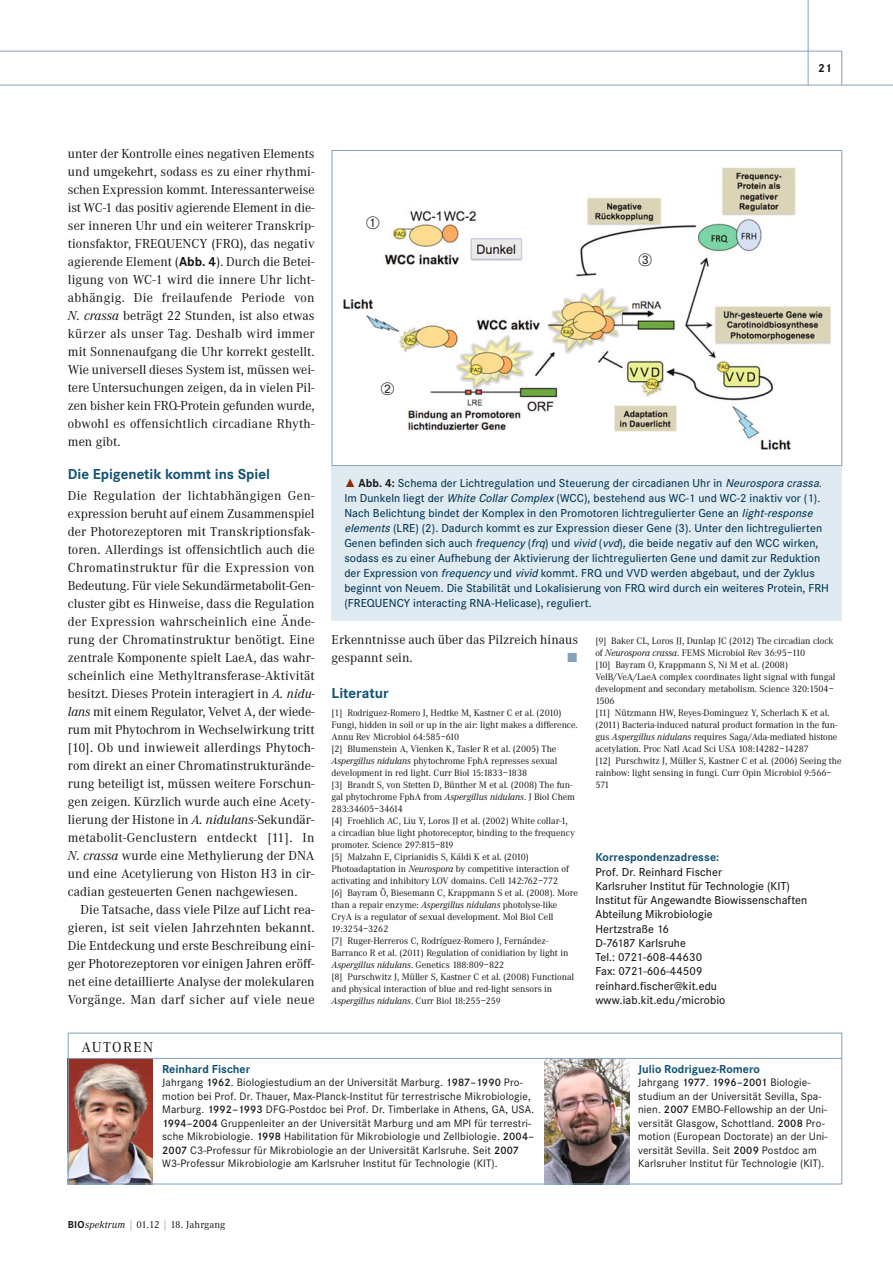
<style>
.page{position:relative;width:893px;height:1263px;background:#fff}
.page>*{position:absolute;margin:0;border:0;box-sizing:border-box;transform-origin:0 0}
.t1{font:700 15px "Corporate S";color:#115273}
.t2{font:15px "Corporate A";letter-spacing:.095em;color:#131413}
.t3{font:13.5px/18px "Corporate A";letter-spacing:.005em;color:#131413;text-align:justify}
.t4{font:13.5px "The Sans Expert";color:#84a2ba}
.t5{font:500 12px/15px "Corporate S";letter-spacing:.005em;color:#003252}
.t6{font:500 12px/14.2px "Corporate S";letter-spacing:.005em;color:#131413}
.t7{font:700 12px "Corporate S";color:#115273}
.t8{font:700 12px "Corporate S";color:#131413}
.t9{font:11.25px/13.5px "Corporate S";letter-spacing:.015em;color:#131413}
.t10{font:10.5px "Corporate A";letter-spacing:.005em;color:#131413}
.t11{font:9.75px/12px "Corporate A";letter-spacing:-.005em;color:#131413}
.s1{font-family:"Corporate S";font-weight:700}
.s2{font-style:italic}
.s3{font-family:"The Sans Expert";font-weight:400;color:#8d2d00}
.s4{font-weight:700;color:#131413}
.s5{font-weight:600}
.s6{color:#658ba6}
</style>
<div class="page">
<img style="left:544px;top:1059px;width:85px;height:123px">
<hr style="left:0;top:85px;width:892px;height:1px;background:#84a2ba">
<hr style="left:0;top:51px;width:842px;height:1px;background:#84a2ba">
<hr style="left:841px;top:51px;width:1px;height:34px;background:#84a2ba">
<hr style="left:807px;top:0;width:1px;height:85px;background:#84a2ba">
<div style="left:331px;top:466px;width:511px;height:154px;background:#dfebf1"></div>
<img style="left:342px;top:167px;width:489px;height:283px">
<div style="left:331px;top:150px;width:511px;height:316px;border:1px solid #84a2ba"></div>
<img style="left:70px;top:1059px;width:83px;height:123px">
<div style="left:68px;top:1033px;width:774px;height:151px;border:1px solid #84a2ba"></div>
<hr style="left:68px;top:1058px;width:774px;height:1px;background:#84a2ba">
<svg style="left:366px;top:216px;width:13px;height:13px"></svg>
<svg style="left:381px;top:382px;width:13px;height:13px"></svg>
<svg style="left:639px;top:253px;width:12px;height:13px"></svg>
<p class="t8" style="left:818px;top:64px;width:15px">21</p>
<p class="t3" style="left:68px;top:146px;width:248px">unter der Kontrolle eines negativen Elements und umgekehrt, sodass es zu einer rhythmi&shy;schen Expression kommt. Interessanterweise ist WC-1 das positiv agierende Element in die&shy;ser inneren Uhr und ein weiterer Transkrip&shy;tionsfaktor, FREQUENCY (FRQ), das negativ agierende Element (<span class="s1">Abb. 4</span>). Durch die Betei&shy;ligung von WC-1 wird die innere Uhr licht&shy;abhängig. Die freilaufende Periode von <span class="s2">N. crassa</span> beträgt 22 Stunden, ist also etwas kürzer als unser Tag. Deshalb wird immer mit Sonnenaufgang die Uhr korrekt gestellt.<br>Wie universell dieses System ist, müssen wei&shy;tere Untersuchungen zeigen, da in vielen Pil&shy;zen bisher kein FRQ-Protein gefunden wurde, obwohl es offensichtlich circadiane Rhyth&shy;men gibt.</p>
<p class="t1" style="left:68px;top:469px;width:204px">Die Epigenetik kommt ins Spiel</p>
<p class="t3" style="left:68px;top:488px;width:248px">Die Regulation der lichtabhängigen Gen - expression beruht auf einem Zusammenspiel der Photorezeptoren mit Transkriptionsfak&shy;toren. Allerdings ist offensichtlich auch die Chromatinstruktur für die Expression von Bedeutung. Für viele Sekundärmetabolit-Gen&shy;cluster gibt es Hinweise, dass die Regulation der Expression wahrscheinlich eine Ände&shy;rung der Chromatinstruktur benötigt. Eine zentrale Komponente spielt LaeA, das wahr&shy;scheinlich eine Methyltransferase-Aktivität besitzt. Dieses Protein interagiert in <span class="s2">A. nidu&shy;lans</span> mit einem Regulator, Velvet A, der wiede&shy;rum mit Phytochrom in Wechselwirkung tritt [10]. Ob und inwieweit allerdings Phytoch&shy;rom direkt an einer Chromatinstrukturände&shy;rung beteiligt ist, müssen weitere Forschun&shy;gen zeigen. Kürzlich wurde auch eine Acety&shy;lierung der Histone in <span class="s2">A. nidulans</span>-Sekundär&shy;metabolit-Genclustern entdeckt [11]. In <span class="s2">N. crassa</span> wurde eine Methylierung der DNA und eine Acetylierung von Histon H3 in cir&shy;cadian gesteuerten Genen nachgewiesen.</p>
<p class="t3" style="left:68px;top:902px;width:248px;text-indent:13px">Die Tatsache, dass viele Pilze auf Licht rea&shy;gieren, ist seit vielen Jahrzehnten bekannt.<br>Die Entdeckung und erste Beschreibung eini&shy;ger Photorezeptoren vor einigen Jahren eröff&shy;net eine detaillierte Analyse der molekularen Vorgänge. Man darf sicher auf viele neue</p>
<p class="t2" style="left:81px;top:1041px;width:73px">AUTOREN</p>
<p class="t5" style="left:344px;top:477px;width:486px"><span class="s3">˚</span> <span class="s4">Abb. 4:</span> Schema der Lichtregulation und Steuerung der circadianen Uhr in <span class="s2">Neurospora crassa</span>.<br>Im Dunkeln liegt der <span class="s2">White Collar Complex</span>(WCC), bestehend aus WC-1 und WC-2 inaktiv vor (1).<br>Nach Belichtung bindet der Komplex in den Promotoren lichtregulierter Gene an <span class="s2">light-response elements</span> (LRE) (2). Dadurch kommt es zur Expression dieser Gene (3). Unter den lichtregulierten Genen befinden sich auch <span class="s2">frequency</span> (<span class="s2">frq</span>) und <span class="s2">vivid</span> (<span class="s2">vvd</span>)<span class="s2">,</span>die beide negativ auf den WCC wirken, sodass es zu einer Aufhebung der Aktivierung der lichtregulierten Gene und damit zur Reduktion der Expression von <span class="s2">frequency</span> und <span class="s2">vivid</span>kommt<span class="s2">.</span>FRQ und VVD werden abgebaut, und der Zyklus beginnt von Neuem. Die Stabilität und Lokalisierung von FRQ wird durch ein weiteres Protein, FRH (FREQUENCY interacting RNA-Helicase), reguliert.</p>
<p class="t3" style="left:331px;top:632px;width:248px">Erkenntnisse auch über das Pilzreich hinaus gespannt sein.</p>
<p class="t4" style="left:566px;top:650px;width:13px">ó</p>
<p class="t1" style="left:331px;top:688px;width:59px">Literatur</p>
<p class="t11" style="left:331px;top:708px;width:248px">[1] Rodriguez-Romero J, Hedtke M, Kastner C et al. (2010)<br>Fungi, hidden in soil or up in the air: light makes a difference.<br>Annu Rev Microbiol 64:585–610<br>[2] Blumenstein A, Vienken K, Tasler R et al. (2005) The <span class="s2">Aspergillus nidulans</span> phytochrome FphA represses sexual development in red light. Curr Biol 15:1833–1838<br>[3] Brandt S, von Stetten D, Bünther M et al. (2008) The fun&shy;gal phytochrome FphA from <span class="s2">Aspergillus nidulans</span>. J Biol Chem 283:34605–34614<br>[4] Froehlich AC, Liu Y, Loros JJ et al. (2002) White collar-1,<br>a circadian blue light photoreceptor, binding to the frequency promoter. Science 297:815–819<br>[5] Malzahn E, Ciprianidis S, Káldi K et al. (2010)<br>Photoadaptation in <span class="s2">Neurospora</span> by competitive interaction of activating and inhibitory LOV domains. Cell 142:762–772<br>[6] Bayram Ö, Biesemann C, Krappmann S et al. (2008). More than a repair enzyme: <span class="s2">Aspergillus nidulans</span> photolyse-like CryA is a regulator of sexual development. Mol Biol Cell 19:3254–3262<br>[7] Ruger-Herreros C, Rodríguez-Romero J, Fernández-Barranco R et al. (2011) Regulation of conidiation by light in <span class="s2">Aspergillus nidulans</span>. Genetics 188:809–822<br>[8] Purschwitz J, Müller S, Kastner C et al. (2008) Functional and physical interaction of blue and red-light sensors in <span class="s2">Aspergillus nidulans</span>. Curr Biol 18:255–259</p>
<p class="t11" style="left:595px;top:636px;width:248px">[9] Baker CL, Loros JJ, Dunlap JC (2012) The circadian clock of <span class="s2">Neurospora crassa</span>. FEMS Microbiol Rev 36:95–110<br>[10] Bayram O, Krappmann S, Ni M et al. (2008)<br>VelB/VeA/LaeA complex coordinates light signal with fungal development and secondary metabolism. Science 320:1504– 1506<br>[11] Nützmann HW, Reyes-Dominguez Y, Scherlach K et al. (2011) Bacteria-induced natural product formation in the fun&shy;gus <span class="s2">Aspergillus nidulans</span> requires Saga/Ada-mediated histone acetylation. Proc Natl Acad Sci USA 108:14282–14287<br>[12] Purschwitz J, Müller S, Kastner C et al. (2006) Seeing the rainbow: light sensing in fungi. Curr Opin Microbiol 9:566– 571</p>
<p class="t7" style="left:595px;top:852px;width:125px">Korrespondenzadresse:</p>
<p class="t6" style="left:595px;top:866px;width:213px">Prof. Dr. Reinhard Fischer<br>Karlsruher Institut für Technologie (KIT)<br>Institut für Angewandte Biowissenschaften<br>Abteilung Mikrobiologie<br>Hertzstraße 16<br>D-76187 Karlsruhe<br>Tel.: 0721-608-44630<br>Fax: 0721-606-44509 reinhard.fischer@kit.edu www.iab.kit.edu/microbio</p>
<p class="t7" style="left:162px;top:1065px;width:90px">Reinhard Fischer</p>
<p class="t9" style="left:162px;top:1077px;width:373px">Jahrgang <span class="s5">1962</span>. Biologiestudium an der Universität Marburg. <span class="s5">1987–1990</span> Pro&shy;motion bei Prof. Dr. Thauer, Max-Planck-Institut für terrestrische Mikrobiologie, Marburg. <span class="s5">1992–1993</span> DFG-Postdoc bei Prof. Dr. Timberlake in Athens, GA, USA.<br><span class="s5">1994–2004</span> Gruppenleiter an der Universität Marburg und am MPI für terrestri&shy;sche Mikrobiologie. <span class="s5">1998</span> Habilitation für Mikrobiologie und Zellbiologie. <span class="s5">2004– 2007</span> C3-Professur für Mikrobiologie an der Universität Karlsruhe. Seit <span class="s5">2007<br></span>W3-Professur Mikrobiologie am Karls ruher Institut für Technologie (KIT).</p>
<p class="t10" style="left:68px;top:1221px;width:159px"><span class="s1">BIO</span><span class="s2">spektrum</span> <span class="s6">|</span> 01.12 <span class="s6">|</span> 18. Jahrgang</p>
<p class="t7" style="left:638px;top:1065px;width:123px">Julio Rodriguez-Romero</p>
<p class="t9" style="left:638px;top:1077px;width:191px">Jahrgang <span class="s5">1977</span>. <span class="s5">1996–2001</span> Biologie - studium an der Universität Sevilla, Spa&shy;nien. <span class="s5">2007</span> EMBO-Fellowship an der Uni&shy;versität Glasgow, Schottland. <span class="s5">2008</span> Pro&shy;motion (European Doctorate) an der Uni&shy;versität Sevilla. Seit <span class="s5">2009</span> Postdoc am Karls ruher Institut für Technologie (KIT).</p>
</div>
